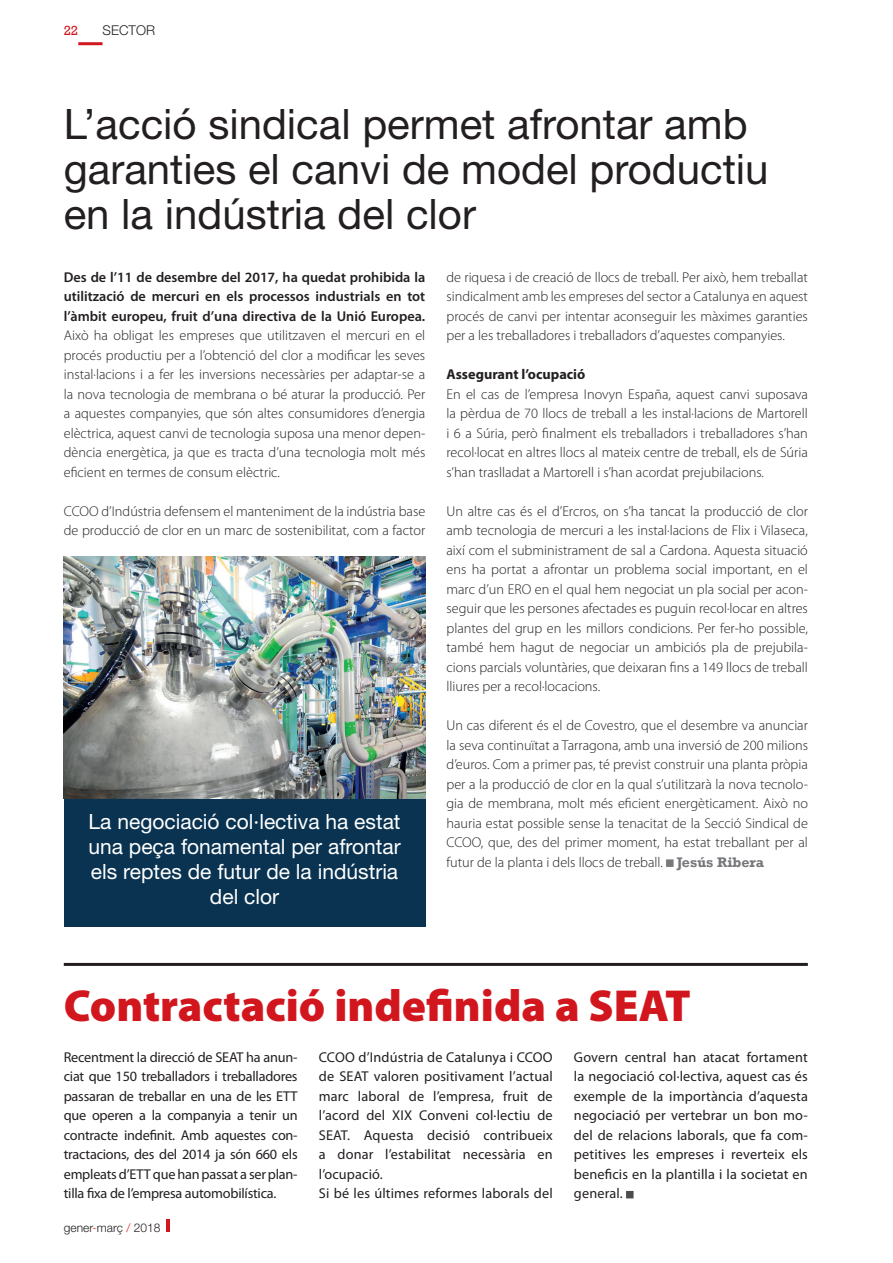
<style>
.page{position:relative;width:893px;height:1263px;background:#fff}
.page>*{position:absolute;margin:0;border:0;box-sizing:border-box;transform-origin:0 0}
.t1{font:900 45px "Myriad Pro";color:#d2161e}
.t2{font:42px/45px "Helvetica Neue";color:#231f20}
.t3{font:21px/25.2px "Helvetica Neue";color:#fff;text-align:center}
.t4{font:300 14.25px/19.5px "Myriad Pro";color:#231f20;text-align:justify}
.t5{font:14.25px/19.5px "Myriad Pro";letter-spacing:.01em;color:#231f20;text-align:justify}
.t6{font:600 14.25px/19.5px "Myriad Pro";color:#231f20;text-align:justify}
.t7{font:700 14.25px "Myriad Pro";color:#231f20}
.t8{font:300 13.5px "Helvetica Neue";color:#231f20}
.t9{font:13.5px "Rockwell";color:#d2161e}
.t10{font:300 12px "Helvetica Neue";color:#231f20}
.s1{font-family:"Rockwell";font-weight:700;color:#76787b}
.s2{color:#ee2e22}
.s3{color:#d2161e}
</style>
<div class="page">
<div style="left:64px;top:790px;width:361px;height:137px;background:#093351"></div>
<img style="left:64px;top:556px;width:361px;height:242px">
<svg style="left:166px;top:1219px;width:4px;height:13px"></svg>
<hr style="left:78px;top:42px;width:25px;height:3px;background:#d2161e">
<svg style="left:666px;top:859px;width:8px;height:8px"></svg>
<div style="left:626px;top:1191px;width:8px;height:7px;background:#4b4c4d;border:2px solid #4b4c4d"></div>
<hr style="left:64px;top:963px;width:744px;height:3px;background:#231f20">
<p class="t9" style="left:64px;top:22px;width:16px">22</p>
<p class="t8" style="left:103px;top:22px;width:54px">SECTOR</p>
<h2 class="t2" style="left:64px;top:101px;width:706px">L’acció sindical permet afrontar amb garanties el canvi de model productiu en la indústria del clor</h2>
<p class="t6" style="left:64px;top:267px;width:363px">Des de l’11 de desembre del 2017, ha quedat prohibida la utilització de mercuri en els processos industrials en tot l’àmbit europeu, fruit d’una directiva de la Unió Europea.</p>
<p class="t4" style="left:64px;top:326px;width:363px">Això ha obligat les empreses que utilitzaven el mercuri en el procés productiu per a l’obtenció del clor a modificar les seves instal·lacions i a fer les inversions necessàries per adaptar-se a la nova tecnologia de membrana o bé aturar la producció. Per a aquestes companyies, que són altes consumidores d’energia elèctrica, aquest canvi de tecnologia suposa una menor depen&shy;dència energètica, ja que es tracta d’una tecnologia molt més eficient en termes de consum elèctric.</p>
<p class="t4" style="left:64px;top:501px;width:363px">CCOO d’Indústria defensem el manteniment de la indústria base de producció de clor en un marc de sostenibilitat, com a factor</p>
<h3 class="t3" style="left:88px;top:808px;width:314px">La negociació col·lectiva ha estat una peça fonamental per afrontar els reptes de futur de la indústria del clor</h3>
<p class="t4" style="left:446px;top:267px;width:363px">de riquesa i de creació de llocs de treball. Per això, hem treballat sindicalment amb les empreses del sector a Catalunya en aquest procés de canvi per intentar aconseguir les màximes garanties per a les treballadores i treballadors d’aquestes companyies.</p>
<p class="t7" style="left:446px;top:365px;width:140px">Assegurant l’ocupació</p>
<p class="t4" style="left:446px;top:384px;width:363px">En el cas de l’empresa Inovyn España, aquest canvi suposava la pèrdua de 70 llocs de treball a les instal·lacions de Martorell i 6 a Súria, però finalment els treballadors i treballadores s’han recol·locat en altres llocs al mateix centre de treball, els de Súria s’han traslladat a Martorell i s’han acordat prejubilacions.</p>
<p class="t4" style="left:446px;top:501px;width:363px">Un altre cas és el d’Ercros, on s’ha tancat la producció de clor amb tecnologia de mercuri a les instal·lacions de Flix i Vilaseca, així com el subministrament de sal a Cardona. Aquesta situació ens ha portat a afrontar un problema social important, en el marc d’un ERO en el qual hem negociat un pla social per acon&shy;seguir que les persones afectades es puguin recol·locar en altres plantes del grup en les millors condicions. Per fer-ho possible, també hem hagut de negociar un ambiciós pla de prejubila&shy;cions parcials voluntàries, que deixaran fins a 149 llocs de treball lliures per a recol·locacions.</p>
<p class="t4" style="left:446px;top:716px;width:363px">Un cas diferent és el de Covestro, que el desembre va anunciar la seva continuïtat a Tarragona, amb una inversió de 200 milions d’euros. Com a primer pas, té previst construir una planta pròpia per a la producció de clor en la qual s’utilitzarà la nova tecnolo&shy;gia de membrana, molt més eficient energèticament. Això no hauria estat possible sense la tenacitat de la Secció Sindical de CCOO, que, des del primer moment, ha estat treballant per al futur de la planta i dels llocs de treball. <span class="s1">Jesús Ribera</span></p>
<h1 class="t1" style="left:64px;top:980px;width:629px">Contractació indefinida a SEAT</h1>
<p class="t5" style="left:64px;top:1047px;width:235px">Recentment la direcció de SEAT ha anun&shy;ciat que 150 treballadors i treballadores passaran de treballar en una de les ETT que operen a la companyia a tenir un contracte indefinit. Amb aquestes con&shy;tractacions, des del 2014 ja són 660 els empleats d’ETT que han passat a ser plan&shy;tilla fixa de l’empresa automobilística.</p>
<p class="t5" style="left:319px;top:1047px;width:235px;text-align:left">CCOO d’Indústria de Catalunya i CCOO de SEAT valoren positivament l’actual marc laboral de l’empresa, fruit de l’acord del XIX Conveni col·lectiu de SEAT. Aquesta decisió contribueix a donar l’estabilitat necessària en l’ocupació.<br>Si bé les últimes reformes laborals del</p>
<p class="t10" style="left:64px;top:1220px;width:98px">gener<span class="s2">-</span>març <span class="s3">/</span> 2018</p>
<p class="t5" style="left:574px;top:1047px;width:235px">Govern central han atacat fortament la negociació col·lectiva, aquest cas és exemple de la importància d’aquesta negociació per vertebrar un bon mo&shy;del de relacions laborals, que fa com&shy;petitives les empreses i reverteix els beneficis en la plantilla i la societat en general.</p>
</div>
